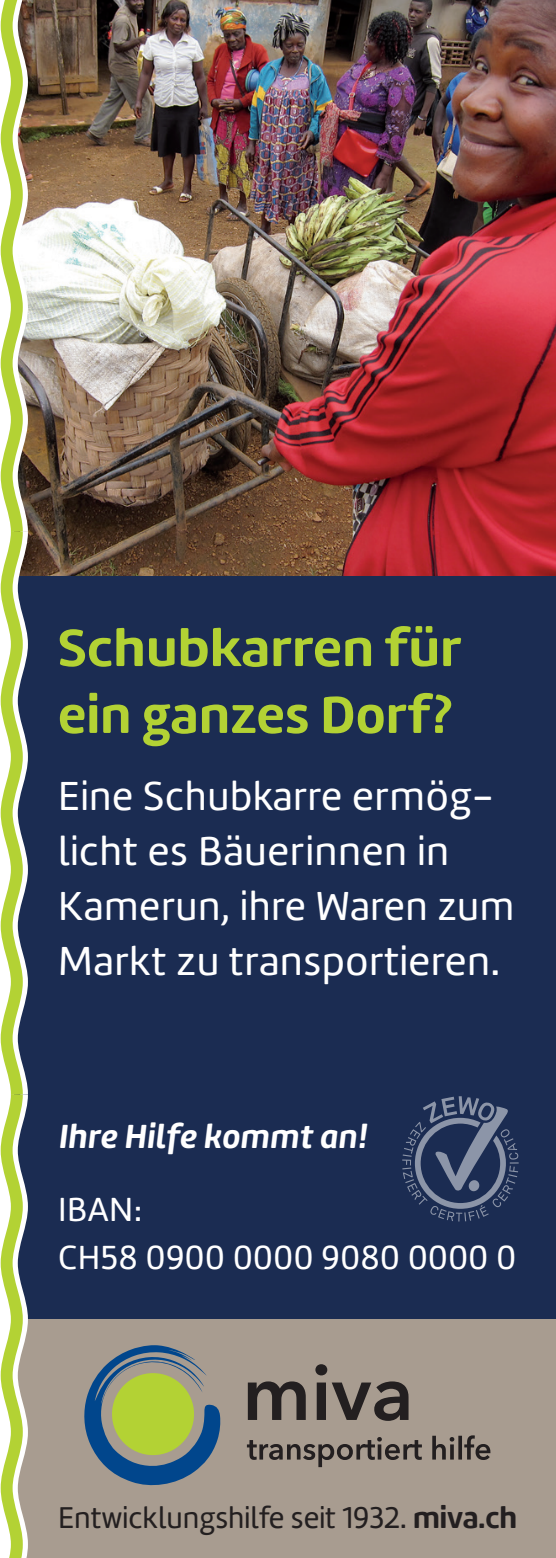
<style>
.page{position:relative;width:556px;height:1558px;background:#fff}
.page>*{position:absolute;margin:0;border:0;box-sizing:border-box;transform-origin:0 0}
.Titel{font:54.25px/66.9px "Marine Rounded Bold";letter-spacing:.01em;color:#b3d234}
.Fliesstext{font:42px/54.9px "Marine Rounded Regular";letter-spacing:.015em;color:#fff}
.Fliesstext_klein{font:34.65px "Marine Rounded Regular";letter-spacing:.015em;color:#fff}
.Fliesstext_klein-2{font:34.65px "Marine Rounded Bold Italic";letter-spacing:.015em;color:#fff}
.Claim{font:31.15px "Marine Rounded Regular";color:#231f20}
.s1{font-family:"Marine Rounded Bold"}
</style>
<div class="page">
<div style="left:15px;top:0;width:541px;height:1558px;background:#1b2c52"></div>
<div style="left:15px;top:1320px;width:541px;height:238px;background:#a89c90"></div>
<img style="left:32px;top:0;width:524px;height:575px">
<svg style="left:402px;top:1096px;width:116px;height:125px"></svg>
<svg style="left:84px;top:1345px;width:137px;height:141px"></svg>
<div style="left:112px;top:1373px;width:82px;height:82px;background:#b3d234;border-radius:50%"></div>
<svg style="left:248px;top:1364px;width:160px;height:57px"></svg>
<svg style="left:247px;top:1435px;width:243px;height:32px"></svg>
<svg style="left:0;top:0;width:32px;height:1558px"></svg>
<p class="Titel" style="left:58px;top:614px;width:405px">Schubkarren für ein ganzes Dorf?</p>
<p class="Fliesstext" style="left:58px;top:769px;width:457px">Eine Schubkarre ermög&shy;licht es Bäuerinnen in<br>Kamerun, ihre Waren zum<br>Markt zu transportieren.</p>
<p class="Fliesstext_klein-2" style="left:58px;top:1114px;width:309px">Ihre Hilfe kommt an!</p>
<p class="Fliesstext_klein" style="left:58px;top:1188px;width:86px">IBAN:</p>
<p class="Fliesstext_klein" style="left:58px;top:1235px;width:459px">CH58 0900 0000 9080 0000 0</p>
<p class="Claim" style="left:58px;top:1498px;width:460px">Entwicklungshilfe seit 1932. <span class="s1">miva.ch</span></p>
</div>
